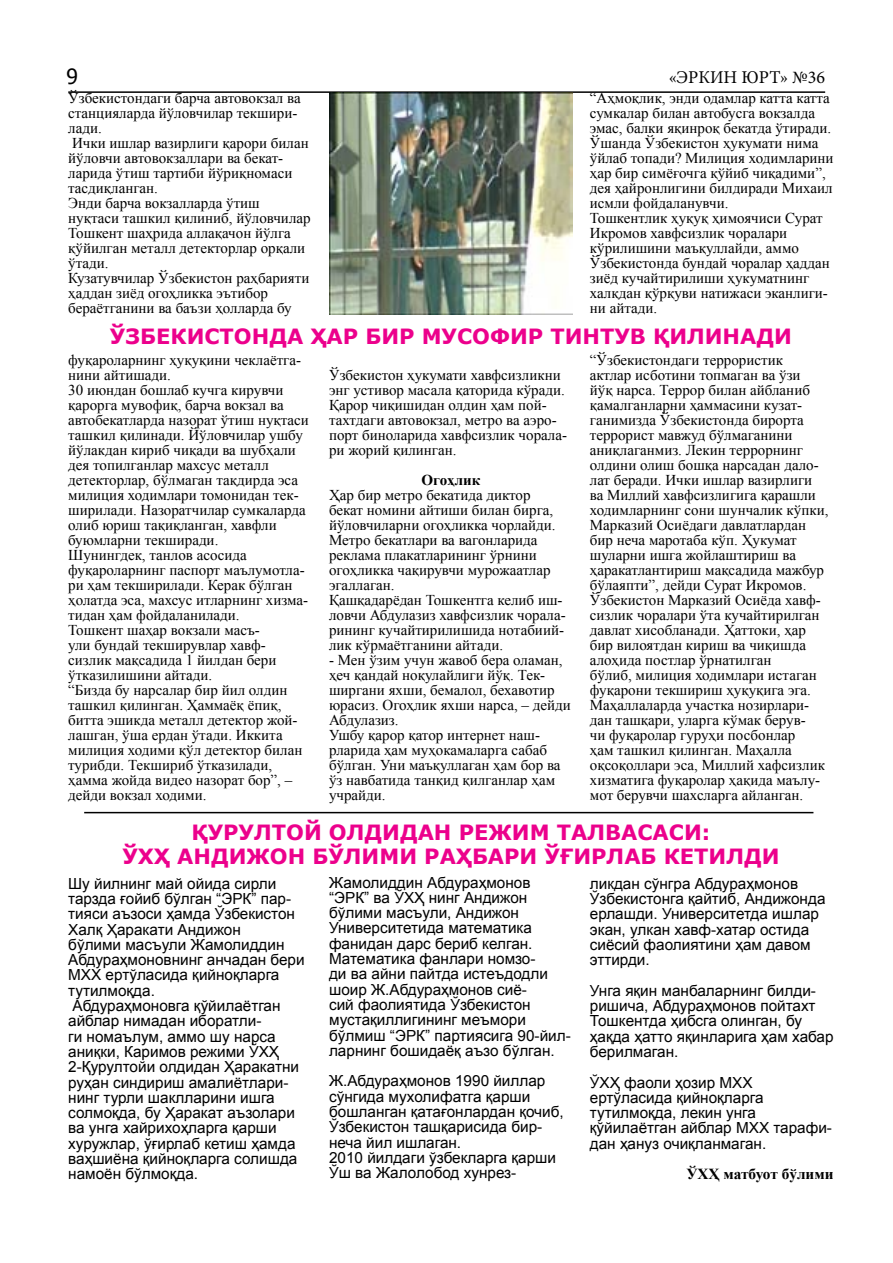
<style>
.page{position:relative;width:893px;height:1263px;background:#fff}
.page>*{position:absolute;margin:0;border:0;box-sizing:border-box;transform-origin:0 0}
.t1{font:700 21px "Verdana";color:#ec008c}
.t2{font:21px "Tahoma";color:#000}
.t3{font:18px "Minion Pro";color:#000}
.t4{font:15.3px/15.3px "Arial";color:#000}
.t5{font:700 15.3px "Times New Roman";color:#000}
.t6{font:15px/15px "Times New Roman";color:#000}
.t7{font:700 15px "Times New Roman";color:#000}
</style>
<div class="page">
<hr style="left:68px;top:91px;width:757px;height:2px;background:#000">
<img style="left:329px;top:93px;width:244px;height:221px">
<hr style="left:84px;top:812px;width:729px;height:1px;background:#000">
<h1 class="t2" style="left:67px;top:62px;width:13px">9</h1>
<p class="t3" style="left:669px;top:65px;width:158px">«ЭРКИН ЮРТ» №36</p>
<p class="t6" style="left:68px;top:91px;width:244px">Ўзбекистондаги барча автовокзал ва станцияларда йўловчилар текшири&shy;лади.<br>Ички ишлар вазирлиги қарори билан йўловчи автовокзаллари ва бекат&shy;ларида ўтиш тартиби йўриқномаси тасдиқланган.<br>Энди барча вокзалларда ўтиш нуқтаси ташкил қилиниб, йўловчилар<br>Тошкент шаҳрида аллақачон йўлга қўйилган металл детекторлар орқали ўтади.<br>Кузатувчилар Ўзбекистон раҳбарияти ҳаддан зиёд огоҳликка эътибор бераётганини ва баъзи ҳолларда бу</p>
<p class="t6" style="left:68px;top:352px;width:242px">фуқароларнинг ҳуқуқини чеклаётга&shy;нини айтишади.<br>30 июндан бошлаб кучга кирувчи қарорга мувофиқ, барча вокзал ва автобекатларда назорат ўтиш нуқтаси ташкил қилинади. Йўловчилар ушбу йўлакдан кириб чиқади ва шубҳали дея топилганлар махсус металл детекторлар, бўлмаган тақдирда эса милиция ходимлари томонидан тек&shy;ширилади. Назоратчилар сумкаларда олиб юриш тақиқланган, хавфли буюмларни текширади.<br>Шунингдек, танлов асосида фуқароларнинг паспорт маълумотла&shy;ри ҳам текширилади. Керак бўлган ҳолатда эса, махсус итларнинг хизма&shy;тидан ҳам фойдаланилади.<br>Тошкент шаҳар вокзали масъ-<br>ули бундай текширувлар хавф&shy;сизлик мақсадида 1 йилдан бери ўтказилишини айтади.<br>“Бизда бу нарсалар бир йил олдин ташкил қилинган. Ҳаммаёқ ёпиқ, битта эшикда металл детектор жой&shy;лашган, ўша ердан ўтади. Иккита милиция ходими қўл детектор билан турибди. Текшириб ўтказилади, ҳамма жойда видео назорат бор”, – дейди вокзал ходими.</p>
<p class="t6" style="left:590px;top:91px;width:245px">“Аҳмоқлик, энди одамлар катта катта сумкалар билан автобусга вокзалда эмас, балки яқинроқ бекатда ўтиради.<br>Ўшанда Ўзбекистон ҳукумати нима ўйлаб топади? Милиция ходимларини ҳар бир симёғочга қўйиб чиқадими”, дея ҳайронлигини билдиради Михаил исмли фойдаланувчи.<br>Тошкентлик ҳуқуқ ҳимоячиси Сурат<br>Икромов хавфсизлик чоралари кўрилишини маъқуллайди, аммо<br>Ўзбекистонда бундай чоралар ҳаддан зиёд кучайтирилиши ҳукуматнинг халқдан қўрқуви натижаси эканлиги&shy;ни айтади.</p>
<p class="t6" style="left:590px;top:352px;width:240px">“Ўзбекистондаги террористик<br>актлар исботини топмаган ва ўзи<br>йўқ нарса. Террор билан айбланиб қамалганларни ҳаммасини кузат&shy;ганимизда Ўзбекистонда бирорта террорист мавжуд бўлмаганини аниқлаганмиз. Лекин террорнинг олдини олиш бошқа нарсадан дало&shy;лат беради. Ички ишлар вазирлиги ва Миллий хавфсизлигига қарашли ходимларнинг сони шунчалик кўпки,<br>Марказий Осиёдаги давлатлардан бир неча маротаба кўп. Ҳукумат шуларни ишга жойлаштириш ва ҳаракатлантириш мақсадида мажбур бўлаяпти”, дейди Сурат Икромов.<br>Ўзбекистон Марказий Осиёда хавф&shy;сизлик чоралари ўта кучайтирилган давлат хисобланади. Ҳаттоки, ҳар бир вилоятдан кириш ва чиқишда алоҳида постлар ўрнатилган<br>бўлиб, милиция ходимлари истаган фуқарони текшириш ҳуқуқига эга.<br>Маҳаллаларда участка нозирлари&shy;дан ташқари, уларга кўмак берув-<br>чи фуқаролар гуруҳи посбонлар<br>ҳам ташкил қилинган. Маҳалла оқсоқоллари эса, Миллий хафсизлик хизматига фуқаролар ҳақида маълу&shy;мот берувчи шахсларга айланган.</p>
<h1 class="t1" style="left:110px;top:321px;width:33px">Ўзбекистонда</h1>
<h1 class="t1" style="left:311px;top:321px;width:17px">ҳар</h1>
<h1 class="t1" style="left:365px;top:321px;width:17px">бир</h1>
<h1 class="t1" style="left:422px;top:321px;width:18px">мусофир</h1>
<h1 class="t1" style="left:550px;top:321px;width:17px">тинту</h1>
<h1 class="t1" style="left:630px;top:321px;width:42px">в қилинади</h1>
<p class="t6" style="left:329px;top:367px;width:240px">Ўзбекистон ҳукумати хавфсизликни энг устивор масала қаторида кўради.<br>Қарор чиқишидан олдин ҳам пой&shy;тахтдаги автовокзал, метро ва аэро&shy;порт биноларида хавфсизлик чорала&shy;ри жорий қилинган.</p>
<p class="t7" style="left:422px;top:469px;width:60px">Огоҳлик</p>
<p class="t6" style="left:329px;top:487px;width:238px">Ҳар бир метро бекатида диктор бекат номини айтиши билан бирга, йўловчиларни огоҳликка чорлайди.<br>Метро бекатлари ва вагонларида реклама плакатларининг ўрнини огоҳликка чақирувчи мурожаатлар эгаллаган.<br>Қашқадарёдан Тошкентга келиб иш&shy;ловчи Абдулазиз хавфсизлик чорала&shy;рининг кучайтирилишида нотабиий&shy;лик кўрмаётганини айтади.</p>
<p class="t6" style="left:329px;top:652px;width:243px">- Мен ўзим учун жавоб бера оламан, ҳеч қандай ноқулайлиги йўқ. Тек&shy;ширгани яхши, бемалол, бехавотир юрасиз. Огоҳлик яхши нарса, – дейди<br>Абдулазиз.<br>Ушбу қарор қатор интернет наш&shy;рларида ҳам муҳокамаларга сабаб бўлган. Уни маъқуллаган ҳам бор ва ўз навбатида танқид қилганлар ҳам учрайди.</p>
<h1 class="t1" style="left:192px;top:818px;width:34px">Қурултой</h1>
<h1 class="t1" style="left:329px;top:818px;width:19px">олдидан</h1>
<h1 class="t1" style="left:459px;top:818px;width:72px">режим</h1>
<h1 class="t1" style="left:557px;top:818px;width:17px">тал</h1>
<h1 class="t1" style="left:605px;top:818px;width:33px">васаси</h1>
<h1 class="t1" style="left:702px;top:818px;width:10px">:</h1>
<h1 class="t1" style="left:122px;top:842px;width:89px">ЎХҲ Анди</h1>
<h1 class="t1" style="left:246px;top:842px;width:41px">жон</h1>
<h1 class="t1" style="left:312px;top:842px;width:18px">бўлими</h1>
<h1 class="t1" style="left:424px;top:842px;width:17px">раҳбари</h1>
<h1 class="t1" style="left:545px;top:842px;width:46px">ўғирлаб</h1>
<h1 class="t1" style="left:664px;top:842px;width:17px">кетилди</h1>
<p class="t4" style="left:68px;top:876px;width:238px">Шу йилнинг май ойида сирли тарзда ғойиб бўлган “ЭРК” пар&shy;тияси аъзоси ҳамда Ўзбекистон<br>Халқ Ҳаракати Андижон<br>бўлими масъули Жамолиддин<br>Абдураҳмоновнинг анчадан бери<br>МХХ ертўласида қийноқларга тутилмоқда.<br>Абдураҳмоновга қўйилаётган айблар нимадан иборатли-<br>ги номаълум, аммо шу нарса аниқки, Каримов режими ЎХҲ<br>2-Қурултойи олдидан Ҳаракатни руҳан синдириш амалиётлари&shy;нинг турли шаклларини ишга солмоқда, бу Ҳаракат аъзолари ва унга хайрихоҳларга қарши хуружлар, ўғирлаб кетиш ҳамда ваҳшиёна қийноқларга солишда намоён бўлмоқда.</p>
<p class="t4" style="left:329px;top:875px;width:243px">Жамолиддин Абдураҳмонов “ЭРК” ва ЎХҲ нинг Андижон бўлими масъули, Андижон<br>Университетида математика фанидан дарс бериб келган.<br>Математика фанлари номзо-<br>ди ва айни пайтда истеъдодли шоир Ж.Абдураҳмонов сиё-<br>сий фаолиятида Ўзбекистон мустақиллигининг меъмори бўлмиш “ЭРК” партиясига 90-йил&shy;ларнинг бошидаёқ аъзо бўлган.</p>
<p class="t4" style="left:590px;top:876px;width:237px">ликдан сўнгра Абдураҳмонов<br>Ўзбекистонга қайтиб, Андижонда ерлашди. Университетда ишлар экан, улкан хавф-хатар остида сиёсий фаолиятини ҳам давом эттирди.</p>
<p class="t4" style="left:590px;top:983px;width:245px">Унга яқин манбаларнинг билди&shy;ришича, Абдураҳмонов пойтахт<br>Тошкентда ҳибсга олинган, бу ҳақда ҳатто яқинларига ҳам хабар берилмаган.</p>
<p class="t4" style="left:590px;top:1075px;width:244px">ЎХҲ фаоли ҳозир МХХ ертўласида қийноқларга тутилмоқда, лекин унга қўйилаётган айблар МХХ тарафи&shy;дан ҳануз очиқланмаган.</p>
<p class="t5" style="left:686px;top:1164px;width:149px">ЎХҲ матбуот бўлими</p>
<p class="t4" style="left:329px;top:1073px;width:236px">Ж.Абдураҳмонов 1990 йиллар сўнгида мухолифатга қарши бошланган қатағонлардан қочиб,<br>Ўзбекистон ташқарисида бир&shy;неча йил ишлаган.<br>2010 йилдаги ўзбекларга қарши<br>Ўш ва Жалолобод хунрез-</p>
</div>
